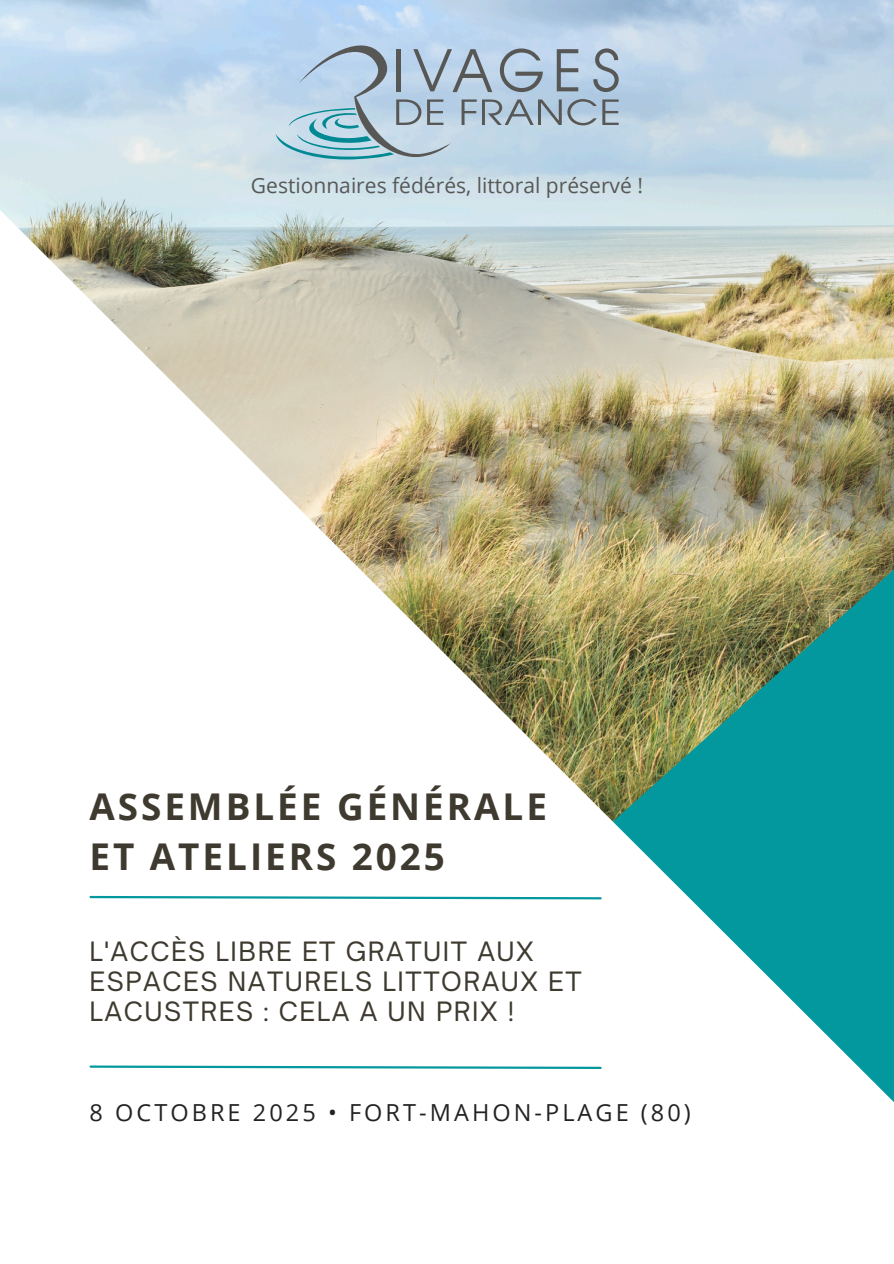
<style>
.page{position:relative;width:894px;height:1264px;background:#fff}
.page>*{position:absolute;margin:0;border:0;box-sizing:border-box;transform-origin:0 0}
.t1{font:700 36.9px/50.7px "Open Sans";letter-spacing:.08em;color:#3e3a2f}
.t2{font:25.5px/30.5px "Open Sauce One";letter-spacing:.06em;color:#3e3a2f}
.t3{font:23.55px "Open Sans";letter-spacing:.13em;color:#222}
.t4{font:21px "Open Sans";color:#575756}
</style>
<div class="page">
<img style="left:0;top:0;width:893px;height:208px">
<img style="left:0;top:208px;width:893px;height:893px">
<svg style="left:88px;top:894px;width:514px;height:6px"></svg>
<svg style="left:88px;top:1064px;width:514px;height:6px"></svg>
<svg style="left:299px;top:45px;width:152px;height:112px;background:#b3c8dc"></svg>
<svg style="left:309px;top:119px;width:62px;height:15px"></svg>
<svg style="left:275px;top:134px;width:119px;height:26px;background:#9bc4d0"></svg>
<svg style="left:297px;top:134px;width:83px;height:16px"></svg>
<svg style="left:356px;top:118px;width:3px;height:11px"></svg>
<svg style="left:288px;top:108px;width:67px;height:18px"></svg>
<svg style="left:322px;top:113px;width:34px;height:16px"></svg>
<svg style="left:396px;top:99px;width:25px;height:26px"></svg>
<svg style="left:427px;top:99px;width:16px;height:26px"></svg>
<svg style="left:461px;top:99px;width:15px;height:26px"></svg>
<svg style="left:482px;top:99px;width:20px;height:26px"></svg>
<svg style="left:504px;top:99px;width:29px;height:26px"></svg>
<svg style="left:538px;top:99px;width:23px;height:26px"></svg>
<svg style="left:567px;top:99px;width:29px;height:26px"></svg>
<svg style="left:602px;top:99px;width:16px;height:26px"></svg>
<hr style="left:396px;top:49px;width:4px;height:42px;background:#575756">
<svg style="left:413px;top:49px;width:39px;height:42px;background:#a8bacb"></svg>
<svg style="left:499px;top:48px;width:43px;height:44px;background:#9eafbf"></svg>
<svg style="left:556px;top:49px;width:22px;height:42px"></svg>
<svg style="left:593px;top:48px;width:25px;height:44px"></svg>
<svg style="left:452px;top:49px;width:40px;height:43px;background:#a4b5c5"></svg>
<p class="t4" style="left:251px;top:171px;width:393px">Gestionnaires fédérés, littoral préservé !</p>
<h1 class="t1" style="left:89px;top:780px;width:459px">ASSEMBLÉE GÉNÉRALE<br>ET ATELIERS 2025</h1>
<p class="t2" style="left:89px;top:935px;width:493px">L'ACCÈS LIBRE ET GRATUIT AUX<br>ESPACES NATURELS LITTORAUX ET<br>LACUSTRES : CELA A UN PRIX !</p>
<p class="t3" style="left:89px;top:1096px;width:602px">8 OCTOBRE 2025 • FORT-MAHON-PLAGE (80)</p>
</div>
